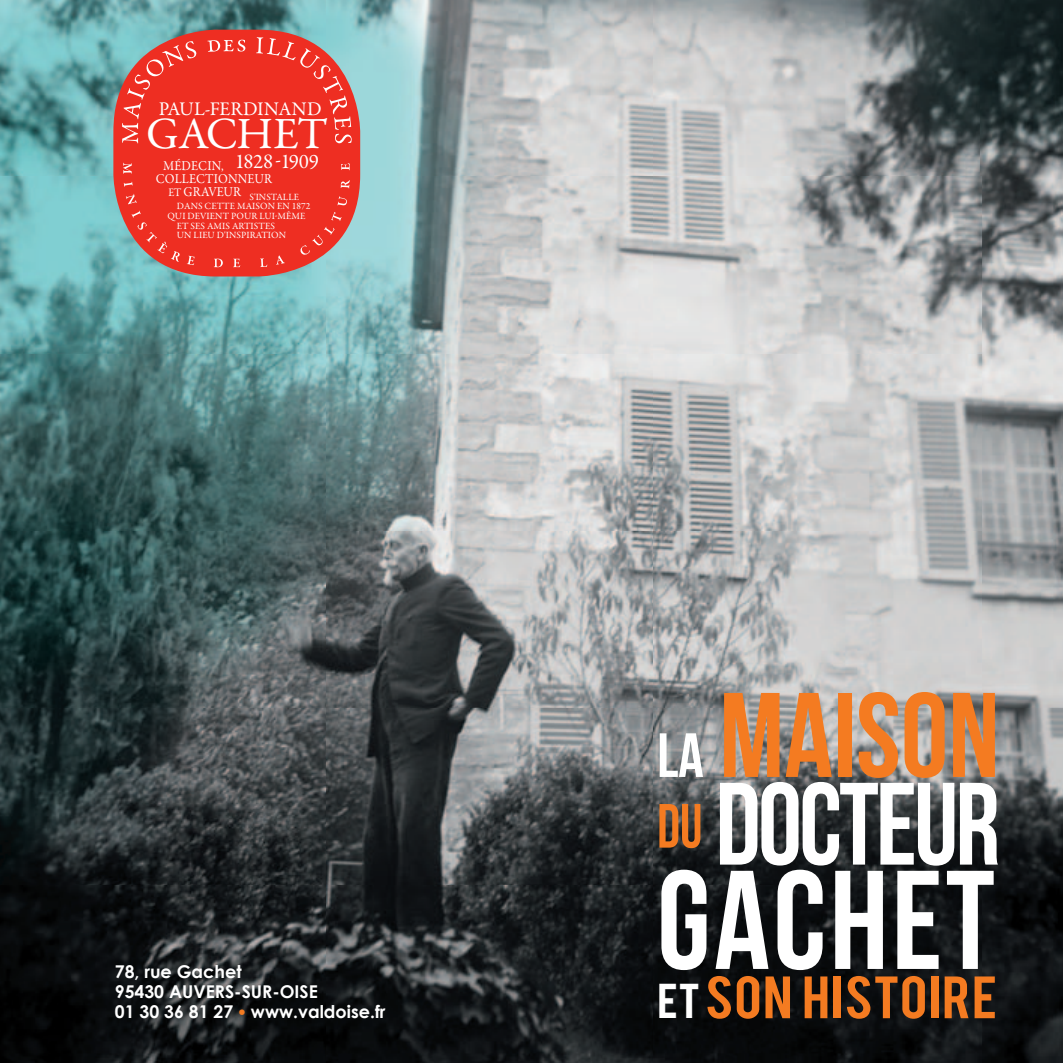
<style>
.page{position:relative;width:1063px;height:1063px;background:#fff}
.page>*{position:absolute;margin:0;border:0;box-sizing:border-box;transform-origin:0 0}
.t1{font:140.25px "Bebas Neue";letter-spacing:.025em;color:#fff}
.t2{font:120px "Bebas Neue";color:#f47b21}
.t3{font:116.75px "Bebas Neue";letter-spacing:-.025em;color:#fff;scale:.95 1}
.t4{font:47px "Bebas";letter-spacing:.025em;color:#f47b21;scale:1.13 1}
.t5{font:45px "Garamond Premr Pro";letter-spacing:-.025em;color:#fff}
.t6{font:21px "Garamond Premr Pro";letter-spacing:-.015em;color:#fff}
.t7{font:19.5px "Garamond Premr Pro";letter-spacing:-.01em;color:#fff}
.t8{font:700 17.75px/20.2px "Century Gothic";color:#fff}
.t9{font:13.75px/12.8px "Garamond Premr Pro";letter-spacing:.01em;color:#fff;scale:.92 1}
.t10{font:9.5px "Garamond Premr Pro";letter-spacing:.01em;color:#fff}
.s1{font-size:62.25px;color:#fff}
.s2{font-size:62.25px;color:#f47b21}
.s3{font-family:"Corbel";color:#f47b21}
.s4{font-size:38.5px;color:#fff}
</style>
<div class="page">
<img style="left:0;top:0;width:1063px;height:1063px">
<div style="left:113px;top:30px;width:247px;height:246px;background:#ee2e22;border-radius:102px"></div>
<svg style="left:122px;top:41px;width:75px;height:102px"></svg>
<svg style="left:207px;top:40px;width:38px;height:12px"></svg>
<svg style="left:256px;top:37px;width:96px;height:106px"></svg>
<svg style="left:123px;top:163px;width:227px;height:104px"></svg>
<h3 class="t7" style="left:159px;top:97px;width:164px">PAUL-FERDINAND</h3>
<h3 class="t5" style="left:146px;top:107px;width:183px">GACHET</h3>
<h3 class="t6" style="left:235px;top:148px;width:86px">1828-1909</h3>
<h3 class="t9" style="left:156px;top:160px;width:128px;text-indent:7px">MÉDECIN,<br>COLLECTIONNEUR</h3>
<p class="t10" style="left:168px;top:191px;width:132px"><sup>ET</sup> <sup>GRAVEUR</sup> S'INSTALLE</p>
<p class="t10" style="left:177px;top:201px;width:135px">DANS CETTE MAISON EN 1872</p>
<p class="t10" style="left:167px;top:210px;width:140px">QUI DEVIENT POUR LUI-MÊME</p>
<p class="t10" style="left:177px;top:220px;width:100px">ET SES AMIS ARTISTES</p>
<p class="t10" style="left:177px;top:229px;width:111px">UN LIEU D'INSPIRATION</p>
<h2 class="t2" style="left:657px;top:670px;width:344px"><span class="s1">LA</span> MAISON</h2>
<h3 class="t3" style="left:657px;top:760px;width:362px"><span class="s2">DU</span> DOCTEUR</h3>
<h1 class="t1" style="left:657px;top:844px;width:339px">GACHET</h1>
<h3 class="t8" style="left:115px;top:961px;width:272px">78, rue Gachet<br>95430 AUVERS-SUR-OISE<br>01 30 36 81 27 <span class="s3">•</span> www.valdoise.fr</h3>
<h3 class="t4" style="left:657px;top:963px;width:302px"><span class="s4">ET</span>SON HISTOIRE</h3>
</div>
